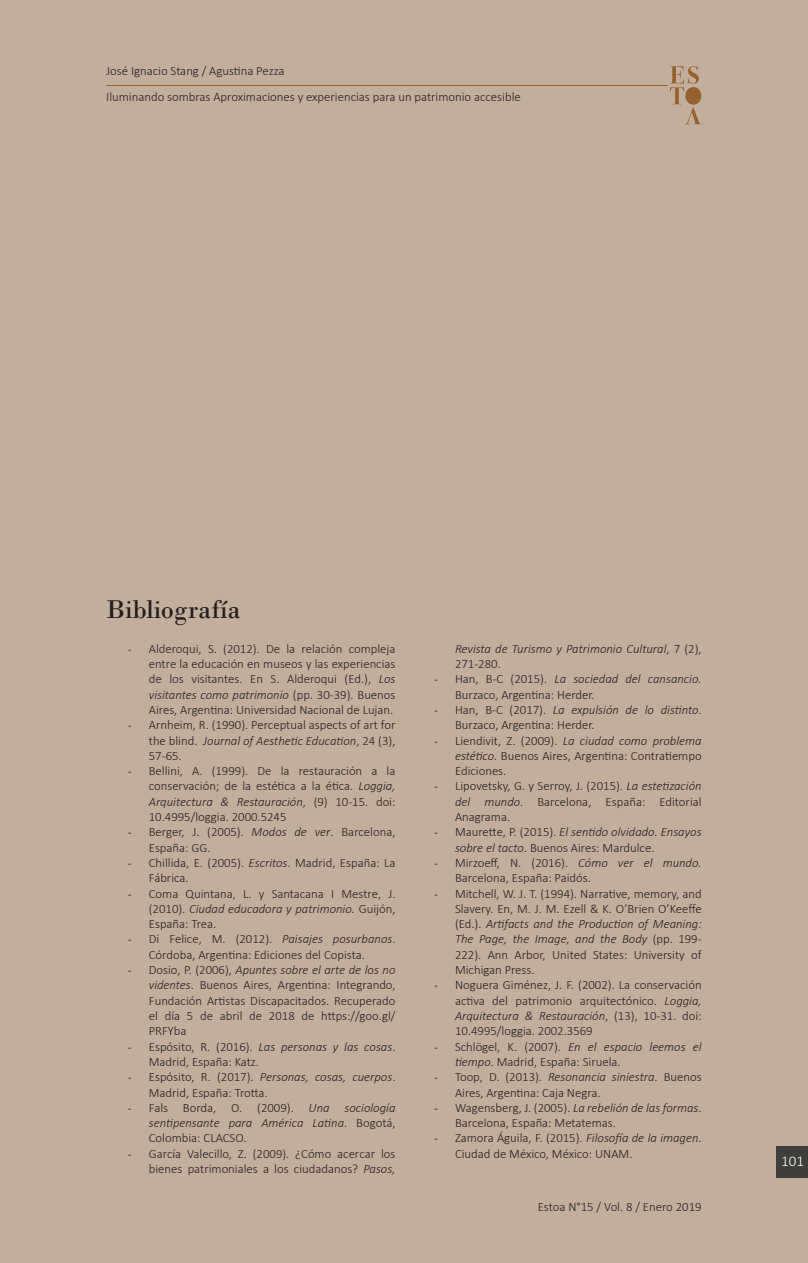
<style>
.page{position:relative;width:808px;height:1263px;background:#c2ae9d}
.page>*{position:absolute;margin:0;border:0;box-sizing:border-box;transform-origin:0 0}
.No_Spacing{font:27px "Bodoni";color:#231f20}
.t1{font:300 15px "Calibri";color:#fff}
.t2{font:300 12.75px/15.3px "Calibri";color:#231f20}
.t3{font:italic 300 12.75px/15.3px "Calibri";color:#231f20}
.s1{font-family:"Minion Pro";font-weight:400}
.s2{font-style:italic}
.s3{font-style:normal}
</style>
<div class="page">
<div style="left:776px;top:1146px;width:32px;height:32px;background:#3f3e3a"></div>
<hr style="left:106px;top:85px;width:562px;height:1px;background:#96612c">
<svg style="left:670px;top:66px;width:32px;height:58px"></svg>
<p class="t2" style="left:106px;top:63px;width:180px">José Ignacio Stang / Agustina Pezza</p>
<p class="t2" style="left:106px;top:89px;width:416px">Iluminando sombras Aproximaciones y experiencias para un patrimonio accesible</p>
<p class="No_Spacing" style="left:106px;top:593px;width:136px">Bibliografía</p>
<p class="t2" style="left:149px;top:641px;width:248px;text-align:justify;text-indent:-21px"><span class="s1">-</span> Alderoqui, S. (2012). De la relación compleja entre la educación en museos y las experiencias de los visitantes. En S. Alderoqui (Ed.), <span class="s2">Los visitantes como patrimonio</span> (pp. 30-39). Buenos Aires, Argentina: Universidad Nacional de Lujan.</p>
<p class="t2" style="left:149px;top:717px;width:248px;text-align:justify;text-indent:-21px"><span class="s1">-</span> Arnheim, R. (1990). Perceptual aspects of art for the blind. <span class="s2">Journal of Aesthetic Education</span>, 24 (3), 57-65.</p>
<p class="t2" style="left:149px;top:763px;width:248px;text-align:justify;text-indent:-21px"><span class="s1">-</span> Bellini, A. (1999). De la restauración a la conservación; de la estética a la ética. <span class="s2">Loggia, Arquitectura &amp; Restauración</span>, (9) 10-15. doi:<br>10.4995/loggia. 2000.5245</p>
<p class="t2" style="left:149px;top:824px;width:248px;text-indent:-21px"><span class="s1">-</span> Berger, J. (2005). <span class="s2">Modos de ver</span>. Barcelona,<br>España: GG.</p>
<p class="t2" style="left:149px;top:855px;width:248px;text-indent:-21px"><span class="s1">-</span> Chillida, E. (2005). <span class="s2">Escritos</span>. Madrid, España: La<br>Fábrica.</p>
<p class="t2" style="left:149px;top:885px;width:248px;text-align:justify;text-indent:-21px"><span class="s1">-</span> Coma Quintana, L. y Santacana I Mestre, J. (2010). <span class="s2">Ciudad educadora y patrimonio.</span> Guijón, España: Trea.</p>
<p class="t2" style="left:149px;top:931px;width:248px;text-indent:-21px"><span class="s1">-</span> Di Felice, M. (2012). <span class="s2">Paisajes posurbanos</span>.<br>Córdoba, Argentina: Ediciones del Copista.</p>
<p class="t2" style="left:149px;top:962px;width:248px;text-align:justify;text-indent:-21px"><span class="s1">-</span> Dosio, P. (2006), <span class="s2">Apuntes sobre el arte de los no videntes</span>. Buenos Aires, Argentina: Integrando, Fundación Artistas Discapacitados. Recuperado el día 5 de abril de 2018 de https://goo.gl/ PRFYba</p>
<p class="t2" style="left:149px;top:1038px;width:248px;text-indent:-21px"><span class="s1">-</span> Espósito, R. (2016). <span class="s2">Las personas y las cosas</span>.<br>Madrid, España: Katz.</p>
<p class="t2" style="left:149px;top:1069px;width:248px;text-indent:-21px"><span class="s1">-</span> Espósito, R. (2017). <span class="s2">Personas, cosas, cuerpos</span>.<br>Madrid, España: Trotta.</p>
<p class="t2" style="left:149px;top:1100px;width:248px;text-align:justify;text-indent:-21px"><span class="s1">-</span> Fals Borda, O. (2009). <span class="s2">Una sociología sentipensante para América Latina</span>. Bogotá, Colombia: CLACSO.</p>
<p class="t2" style="left:128px;top:1146px;width:269px;text-align:right"><span class="s1">-</span> García Valecillo, Z. (2009). ¿Cómo acercar los bienes patrimoniales a los ciudadanos? <span class="s2">Pasos,</span></p>
<p class="t3" style="left:455px;top:641px;width:248px">Revista de Turismo y Patrimonio Cultural<span class="s3">, 7 (2),<br>271-280.</span></p>
<p class="t2" style="left:455px;top:671px;width:248px;text-indent:-21px"><span class="s1">-</span> Han, B-C (2015). <span class="s2">La sociedad del cansancio.<br></span>Burzaco, Argentina: Herder.</p>
<p class="t2" style="left:455px;top:702px;width:248px;text-indent:-21px"><span class="s1">-</span> Han, B-C (2017). <span class="s2">La expulsión de lo distinto</span>.<br>Burzaco, Argentina: Herder.</p>
<p class="t2" style="left:455px;top:732px;width:248px;text-align:justify;text-indent:-21px"><span class="s1">-</span> Liendivit, Z. (2009). <span class="s2">La ciudad como problema estético.</span> Buenos Aires, Argentina: Contratiempo Ediciones.</p>
<p class="t2" style="left:455px;top:778px;width:248px;text-align:justify;text-indent:-21px"><span class="s1">-</span> Lipovetsky, G. y Serroy, J. (2015). <span class="s2">La estetización del mundo</span>. Barcelona, España: Editorial Anagrama.</p>
<p class="t2" style="left:455px;top:824px;width:248px;text-indent:-21px"><span class="s1">-</span> Maurette, P. (2015). <span class="s2">El sentido olvidado. Ensayos sobre el tacto</span>. Buenos Aires: Mardulce.</p>
<p class="t2" style="left:455px;top:855px;width:248px;text-indent:-21px"><span class="s1">-</span> Mirzoeff, N. (2016). <span class="s2">Cómo ver el mundo.<br></span>Barcelona, España: Paidós.</p>
<p class="t2" style="left:455px;top:885px;width:248px;text-align:justify;text-indent:-21px"><span class="s1">-</span> Mitchell, W. J. T. (1994). Narrative, memory, and Slavery. En, M. J. M. Ezell &amp; K. O’Brien O’Keeffe (Ed.). <span class="s2">Artifacts and the Production of Meaning:<br>The Page, the Image, and the Body</span> (pp. 199- 222). Ann Arbor, United States: University of Michigan Press.</p>
<p class="t2" style="left:455px;top:977px;width:248px;text-align:justify;text-indent:-21px"><span class="s1">-</span> Noguera Giménez, J. F. (2002). La conservación activa del patrimonio arquitectónico. <span class="s2">Loggia, Arquitectura &amp; Restauración</span>, (13), 10-31. doi:<br>10.4995/loggia. 2002.3569</p>
<p class="t2" style="left:455px;top:1038px;width:248px;text-indent:-21px"><span class="s1">-</span> Schlögel, K. (2007). <span class="s2">En el espacio leemos el tiempo</span>. Madrid, España: Siruela.</p>
<p class="t2" style="left:455px;top:1069px;width:248px;text-indent:-21px"><span class="s1">-</span> Toop, D. (2013). <span class="s2">Resonancia siniestra</span>. Buenos<br>Aires, Argentina: Caja Negra.</p>
<p class="t2" style="left:455px;top:1100px;width:248px;text-indent:-21px"><span class="s1">-</span> Wagensberg, J. (2005). <span class="s2">La rebelión de las formas</span>.<br>Barcelona, España: Metatemas.</p>
<p class="t2" style="left:455px;top:1130px;width:248px;text-indent:-21px"><span class="s1">-</span> Zamora Águila, F. (2015). <span class="s2">Filosofía de la imagen</span>.<br>Ciudad de México, México: UNAM.</p>
<p class="t2" style="left:538px;top:1199px;width:165px">Estoa N°15 / Vol. 8 / Enero 2019</p>
<p class="t1" style="left:781px;top:1152px;width:24px">101</p>
</div>
